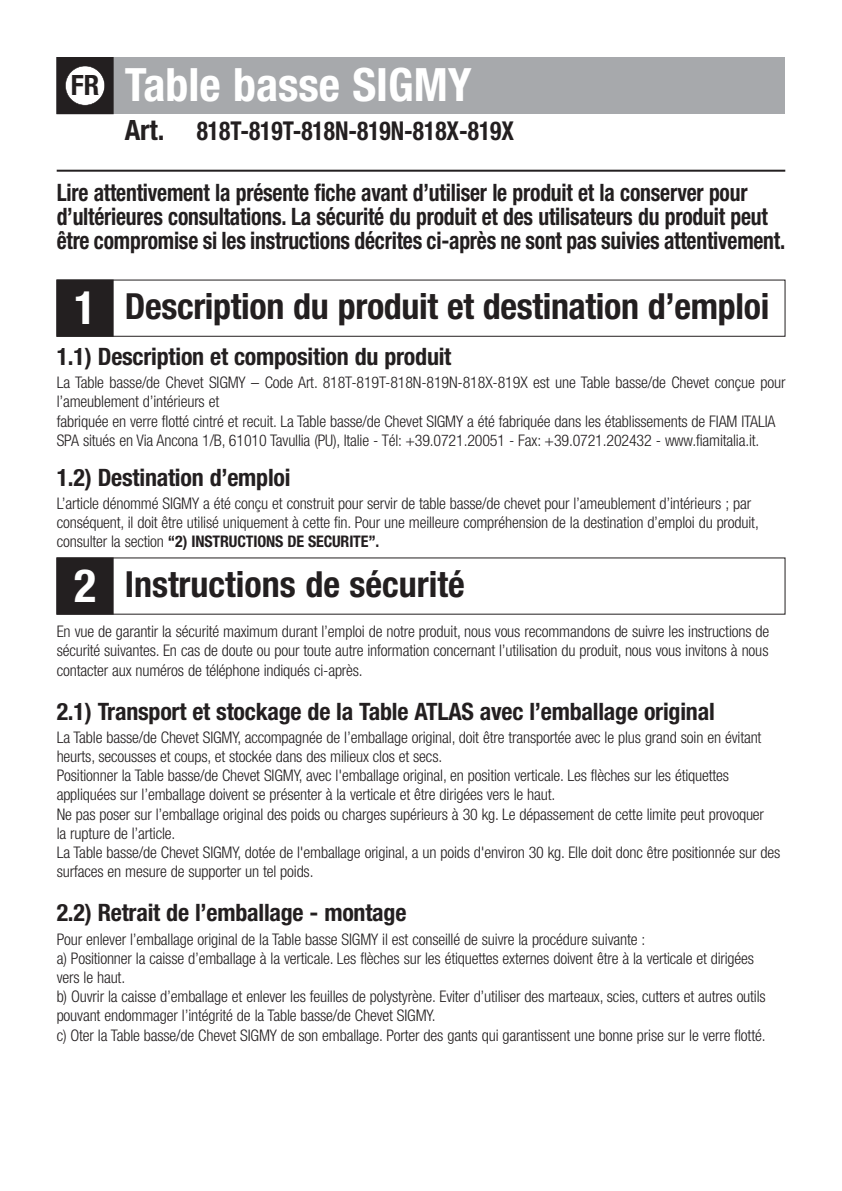
<style>
.page{position:relative;width:842px;height:1191px;background:#fff}
.page>*{position:absolute;margin:0;border:0;box-sizing:border-box;transform-origin:0 0}
.t1{font:700 condensed 46px "Helvetica Neue";color:#fff}
.t2{font:700 condensed 36px "Helvetica Neue";letter-spacing:-.01em;color:#231f20}
.t3{font:700 condensed 28px "Helvetica Neue";color:#231f20}
.t4{font:700 condensed 26px "Helvetica Neue";color:#231f20;scale:.9 1}
.t5{font:700 condensed 24px/24px "Helvetica Neue";letter-spacing:-.01em;color:#231f20;scale:.9 1}
.t6{font:700 condensed 24px "Helvetica Neue";letter-spacing:-.01em;color:#231f20}
.t7{font:300 condensed 16px/19.2px "Helvetica Neue";letter-spacing:-.01em;color:#231f20}
.s1{font-size:28px}
.s2{font-size:46px;color:#fff}
.s3{font-weight:700}
</style>
<div class="page">
<div style="left:57px;top:57px;width:728px;height:57px;background:#a7a9ac"></div>
<div style="left:57px;top:280px;width:56px;height:56px;background:#231f20"></div>
<div style="left:57px;top:58px;width:56px;height:55px;background:#231f20"></div>
<div style="left:57px;top:57px;width:56px;height:57px;border:1px solid #231f20"></div>
<div style="left:65px;top:66px;width:40px;height:39px;background:#fff;border-radius:50%"></div>
<div style="left:65px;top:66px;width:40px;height:39px;border:1px solid #231f20;border-radius:50%"></div>
<hr style="left:57px;top:170px;width:728px;height:2px;background:#231f20">
<div style="left:57px;top:558px;width:56px;height:56px;background:#231f20"></div>
<div style="left:57px;top:557px;width:56px;height:57px;border:1px solid #231f20"></div>
<h3 class="t3" style="left:71px;top:75px;width:30px">FR</h3>
<h1 class="t1" style="left:125px;top:69px;width:348px">Table basse SIGMY</h1>
<h3 class="t4" style="left:125px;top:121px;width:434px"><span class="s1">Art.</span> 818T-819T-818N-819N-818X-819X</h3>
<p class="t5" style="left:57px;top:182px;width:811px">Lire attentivement la présente fiche avant d’utiliser le produit et la conserver pour d’ultérieures consultations. La sécurité du produit et des utilisateurs du produit peut être compromise si les instructions décrites ci-après ne sont pas suivies attentivement.</p>
<h2 class="t2" style="left:74px;top:294px;width:697px"><span class="s2">1</span> Description du produit et destination d’emploi</h2>
<h3 class="t6" style="left:57px;top:348px;width:396px">1.1) Description et composition du produit</h3>
<p class="t7" style="left:57px;top:374px;width:730px">La Table basse/de Chevet SIGMY – Code Art. 818T-819T-818N-819N-818X-819X est une Table basse/de Chevet conçue pour l’ameublement d’intérieurs et<br>fabriquée en verre flotté cintré et recuit. La Table basse/de Chevet SIGMY a été fabriquée dans les établissements de FIAM ITALIA SPA situés en Via Ancona 1/B, 61010 Tavullia (PU), Italie - Tél: +39.0721.20051 - Fax: +39.0721.202432 - www.fiamitalia.it.</p>
<h3 class="t6" style="left:57px;top:468px;width:235px">1.2) Destination d’emploi</h3>
<p class="t7" style="left:57px;top:495px;width:704px">L’article dénommé SIGMY a été conçu et construit pour servir de table basse/de chevet pour l’ameublement d’intérieurs ; par conséquent, il doit être utilisé uniquement à cette fin. Pour une meilleure compréhension de la destination d’emploi du produit, consulter la section <span class="s3">“2) INSTRUCTIONS DE SECURITE”.</span></p>
<h2 class="t2" style="left:74px;top:571px;width:392px"><span class="s2">2</span> Instructions de sécurité</h2>
<p class="t7" style="left:57px;top:623px;width:714px;text-align:justify">En vue de garantir la sécurité maximum durant l’emploi de notre produit, nous vous recommandons de suivre les instructions de sécurité suivantes. En cas de doute ou pour toute autre information concernant l’utilisation du produit, nous vous invitons à nous contacter aux numéros de téléphone indiqués ci-après.</p>
<h3 class="t6" style="left:57px;top:702px;width:659px">2.1) Transport et stockage de la Table ATLAS avec l’emballage original</h3>
<p class="t7" style="left:57px;top:729px;width:725px">La Table basse/de Chevet SIGMY, accompagnée de l’emballage original, doit être transportée avec le plus grand soin en évitant heurts, secousses et coups, et stockée dans des milieux clos et secs.<br>Positionner la Table basse/de Chevet SIGMY, avec l'emballage original, en position verticale. Les flèches sur les étiquettes appliquées sur l’emballage doivent se présenter à la verticale et être dirigées vers le haut.<br>Ne pas poser sur l’emballage original des poids ou charges supérieurs à 30 kg. Le dépassement de cette limite peut provoquer<br>la rupture de l’article.<br>La Table basse/de Chevet SIGMY, dotée de l'emballage original, a un poids d'environ 30 kg. Elle doit donc être positionnée sur des surfaces en mesure de supporter un tel poids.</p>
<h3 class="t6" style="left:57px;top:904px;width:351px">2.2) Retrait de l’emballage - montage</h3>
<p class="t7" style="left:57px;top:930px;width:710px">Pour enlever l’emballage original de la Table basse SIGMY il est conseillé de suivre la procédure suivante :<br>a) Positionner la caisse d’emballage à la verticale. Les flèches sur les étiquettes externes doivent être à la verticale et dirigées vers le haut.<br>b) Ouvrir la caisse d’emballage et enlever les feuilles de polystyrène. Eviter d’utiliser des marteaux, scies, cutters et autres outils pouvant endommager l’intégrité de la Table basse/de Chevet SIGMY.<br>c) Oter la Table basse/de Chevet SIGMY de son emballage. Porter des gants qui garantissent une bonne prise sur le verre flotté.</p>
</div>
